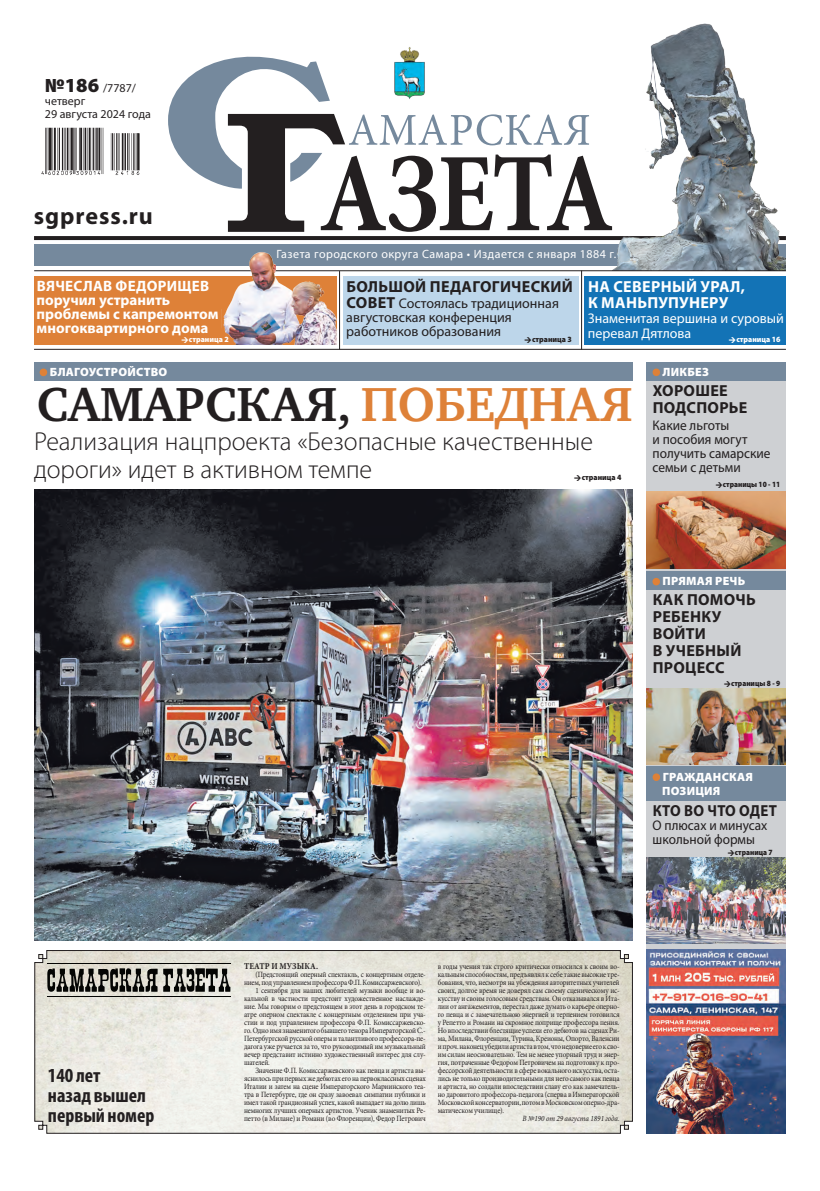
<style>
.page{position:relative;width:820px;height:1191px;background:#fff}
.page>*{position:absolute;margin:0;border:0;box-sizing:border-box;transform-origin:0 0}
.t1{font:700 49px "Charter C";color:#231f20}
.t2{font:300 26px/28px "Myriad Pro";color:#231f20}
.t3{font:700 24px "Myriad Pro";letter-spacing:.04em;color:#231f20}
.t4{font:700 condensed 20px/20px "Myriad Pro";color:#231f20}
.t5{font:700 16px/17px "Myriad Pro";letter-spacing:.02em;color:#231f20}
.t6{font:700 16px/16px "Myriad Pro";letter-spacing:.02em;color:#fff}
.t7{font:700 16px "Myriad Pro";letter-spacing:.02em;color:#231f20;scale:.93 1}
.t8{font:700 15px/14px "Myriad Pro";color:#fff}
.t9{font:14px/14px "Myriad Pro";color:#231f20;scale:.95 1}
.t10{font:14px/14px "Myriad Pro";color:#231f20}
.t11{font:14px/15px "Myriad Pro";color:#fff}
.t12{font:12px "Myriad Pro";letter-spacing:.04em;color:#fff}
.t13{font:900 12px/14.4px "Myriad Pro";letter-spacing:.02em;color:#fff}
.t14{font:12px/13px "Myriad Pro";color:#231f20}
.t15{font:700 9px "Minion Pro";letter-spacing:.02em;color:#231f20;scale:.9 1}
.t16{font:8px/8px "Minion Pro";letter-spacing:-.02em;color:#231f20;text-align:justify;scale:.9 1}
.t17{font:900 8px "Myriad Pro";color:#231f20;scale:.9 1}
.t18{font:italic 8px "Minion Pro";color:#231f20;scale:.9 1}
.t19{font:900 8px "Myriad Pro";color:#fff;scale:.95 1}
.t20{font:900 8px "Myriad Pro";color:#231f20;scale:.95 1}
.s1{font-weight:900;font-size:20px}
.s2{font-weight:700;font-size:16px}
.s3{color:#de8138}
</style>
<div class="page">
<div style="left:34px;top:244px;width:751px;height:21px;background:#75899d"></div>
<img style="left:34px;top:489px;width:598px;height:451px">
<hr style="left:34px;top:349px;width:751px;height:1px;background:#231f20">
<svg style="left:34px;top:236px;width:573px;height:4px;background:#262223"></svg>
<hr style="left:339px;top:271px;width:1px;height:78px;background:#231f20">
<img style="left:41px;top:128px;width:99px;height:47px">
<hr style="left:581px;top:270px;width:1px;height:79px;background:#231f20">
<div style="left:646px;top:363px;width:139px;height:771px;background:#ced0d3"></div>
<div style="left:343px;top:276px;width:235px;height:69px;background:#bdd6ea"></div>
<div style="left:34px;top:277px;width:302px;height:68px;background:#de8138"></div>
<div style="left:34px;top:362px;width:598px;height:19px;background:#75899d"></div>
<div style="left:40px;top:368px;width:7px;height:8px;background:#de8138;border-radius:50%"></div>
<div style="left:646px;top:362px;width:139px;height:19px;background:#75899d"></div>
<div style="left:652px;top:368px;width:7px;height:8px;background:#de8138;border-radius:50%"></div>
<svg style="left:168px;top:47px;width:439px;height:185px"></svg>
<div style="left:584px;top:276px;width:201px;height:69px;background:#1373b6"></div>
<svg style="left:34px;top:950px;width:599px;height:184px;background:#e6e5dc"></svg>
<svg style="left:163px;top:968px;width:67px;height:24px;background:#72726c"></svg>
<svg style="left:47px;top:968px;width:110px;height:24px;background:#6f6e68"></svg>
<hr style="left:47px;top:963px;width:183px;height:1px;background:#040503">
<hr style="left:47px;top:996px;width:183px;height:1px;background:#040503">
<div style="left:646px;top:571px;width:139px;height:19px;background:#75899d"></div>
<div style="left:652px;top:578px;width:7px;height:7px;background:#de8138;border-radius:50%"></div>
<img style="left:646px;top:949px;width:139px;height:184px">
<img style="left:607px;top:23px;width:178px;height:247px">
<img style="left:646px;top:491px;width:139px;height:77px">
<img style="left:646px;top:688px;width:139px;height:76px">
<div style="left:646px;top:766px;width:139px;height:34px;background:#75899d"></div>
<div style="left:652px;top:773px;width:7px;height:8px;background:#de8138;border-radius:50%"></div>
<hr style="left:34px;top:270px;width:751px;height:1px;background:#231f20">
<img style="left:222px;top:252px;width:114px;height:93px">
<img style="left:646px;top:857px;width:139px;height:87px">
<h3 class="t14" style="left:45px;top:82px;width:107px"><span class="s1">№186</span> /7787/ четверг<br>29 августа 2024 года</h3>
<h3 class="t3" style="left:34px;top:200px;width:120px">sgpress.ru</h3>
<h3 class="t12" style="left:276px;top:247px;width:341px">Газета городского округа Самара • Издается с января 1884 г.</h3>
<h3 class="t6" style="left:587px;top:278px;width:158px">НА СЕВЕРНЫЙ УРАЛ,<br>К МАНЬПУПУНЕРУ</h3>
<h3 class="t11" style="left:587px;top:310px;width:197px">Знаменитая вершина и суровый перевал Дятлова</h3>
<h3 class="t5" style="left:346px;top:277px;width:228px">БОЛЬШОЙ ПЕДАГОГИЧЕСКИЙ</h3>
<h3 class="t10" style="left:346px;top:296px;width:214px"><span class="s2">СОВЕТ</span> Состоялась традиционная августовская конференция работников образования</h3>
<h3 class="t8" style="left:37px;top:278px;width:183px">ВЯЧЕСЛАВ ФЕДОРИЩЕВ поручил устранить проблемы с капремонтом многоквартирного дома</h3>
<h3 class="t13" style="left:50px;top:365px;width:119px">БЛАГОУСТРОЙСТВО</h3>
<h3 class="t13" style="left:662px;top:365px;width:48px">ЛИКБЕЗ</h3>
<h3 class="t5" style="left:652px;top:381px;width:96px">ХОРОШЕЕ<br>ПОДСПОРЬЕ</h3>
<h3 class="t9" style="left:652px;top:418px;width:125px">Какие льготы<br>и пособия могут получить самарские семьи с детьми</h3>
<p class="t17" style="left:722px;top:479px;width:65px">страницы 10 - 11</p>
<p class="t19" style="left:189px;top:334px;width:43px">страница 2</p>
<p class="t20" style="left:532px;top:334px;width:43px">страница 3</p>
<p class="t19" style="left:736px;top:334px;width:48px">страница 16</p>
<h1 class="t1" style="left:37px;top:378px;width:597px">САМАРСКАЯ, <span class="s3">ПОБЕДНАЯ</span></h1>
<h2 class="t2" style="left:34px;top:427px;width:560px">Реализация нацпроекта «Безопасные качественные дороги» идет в активном темпе</h2>
<p class="t20" style="left:581px;top:472px;width:43px">страница 4</p>
<h3 class="t13" style="left:662px;top:574px;width:84px">ПРЯМАЯ РЕЧЬ</h3>
<h3 class="t5" style="left:652px;top:590px;width:104px">КАК ПОМОЧЬ<br>РЕБЕНКУ<br>ВОЙТИ<br>В УЧЕБНЫЙ<br>ПРОЦЕСС</h3>
<p class="t17" style="left:730px;top:679px;width:56px">страницы 8 - 9</p>
<h3 class="t4" style="left:48px;top:1064px;width:108px">140 лет<br>назад вышел первый номер</h3>
<h3 class="t13" style="left:662px;top:770px;width:92px">ГРАЖДАНСКАЯ<br>ПОЗИЦИЯ</h3>
<h3 class="t7" style="left:652px;top:799px;width:135px">КТО ВО ЧТО ОДЕТ</h3>
<h3 class="t9" style="left:652px;top:817px;width:122px">О плюсах и минусах школьной формы</h3>
<p class="t17" style="left:734px;top:847px;width:43px">страница 7</p>
<p class="t15" style="left:244px;top:960px;width:84px">ТЕАТР И МУЗЫКА.</p>
<p class="t16" style="left:255px;top:970px;width:191px">(Предстоящий оперный спектакль, с концертным отделе-</p>
<p class="t16" style="left:244px;top:978px;width:199px">нием, под управлением профессора Ф.П. Комиссаржевского).</p>
<p class="t16" style="left:255px;top:986px;width:191px">1 сентября для наших любителей музыки вообще и во-</p>
<p class="t16" style="left:244px;top:994px;width:203px">кальной в частности предстоит художественное наслажде-</p>
<p class="t16" style="left:244px;top:1002px;width:203px">ние. Мы говорим о предстоящем в этот день в городском те-</p>
<p class="t16" style="left:244px;top:1010px;width:203px">атре оперном спектакле с концертным отделением при уча-</p>
<p class="t16" style="left:244px;top:1018px;width:203px">стии и под управлением профессора Ф.П. Комиссаржевско-</p>
<p class="t16" style="left:244px;top:1026px;width:203px">го. Одно имя знаменитого бывшего тенора Императорской С.-</p>
<p class="t16" style="left:244px;top:1034px;width:203px">Петербургской русской оперы и талантливого профессора-пе-</p>
<p class="t16" style="left:244px;top:1042px;width:203px">дагога уже ручается за то, что руководимый им музыкальный</p>
<p class="t16" style="left:244px;top:1050px;width:203px">вечер представит истинно художественный интерес для слу-</p>
<p class="t16" style="left:244px;top:1058px;width:30px">шателей.</p>
<p class="t16" style="left:255px;top:1066px;width:191px">Значение Ф.П. Комиссаржевского как певца и артиста вы-</p>
<p class="t16" style="left:244px;top:1074px;width:203px">яснилось при первых же дебютах его на первоклассных сценах</p>
<p class="t16" style="left:244px;top:1082px;width:203px">Италии и затем на сцене Императорского Мариинского теа-</p>
<p class="t16" style="left:244px;top:1090px;width:203px">тра в Петербурге, где он сразу завоевал симпатии публики и</p>
<p class="t16" style="left:244px;top:1098px;width:203px">имел такой грандиозный успех, какой выпадает на долю лишь</p>
<p class="t16" style="left:244px;top:1106px;width:203px">немногих лучших оперных артистов. Ученик знаменитых Ре-</p>
<p class="t16" style="left:244px;top:1114px;width:203px">петто (в Милане) и Романи (во Флоренции), Федор Петрович</p>
<p class="t16" style="left:437px;top:962px;width:203px">в годы учения так строго критически относился к своим во&shy;кальным способностям, предъявлял к себе такие высокие тре&shy;бования, что, несмотря на убеждения авторитетных учителей своих, долгое время не доверял сам своему сценическому ис&shy;кусству и своим голосовым средствам. Он отказывался в Ита&shy;лии от ангажементов, перестал даже думать о карьере оперно&shy;го певца и с замечательною энергией и терпением готовился у Репетто и Романи на скромное поприще профессора пения.<br>Но впоследствии блестящие успехи его дебютов на сценах Ри&shy;ма, Милана, Флоренции, Турина, Креионы, Опорто, Валенсии и проч. наконец убедили артиста в том, что недоверие его к сво&shy;им силам неосновательно. Тем не менее упорный труд и энер&shy;гия, потраченные Федором Петровичем на подготовку к про&shy;фессорской деятельности в сфере вокального искусства, оста&shy;лись не только производительными для него самого как певца и артиста, но создали впоследствии славу его как замечатель&shy;но даровитого профессора-педагога (сперва в Императорской Московской консерватории, потом в Московском оперно-дра&shy;матическом училище).</p>
<p class="t18" style="left:522px;top:1113px;width:109px">В №190 от 29 августа 1891 года.</p>
</div>
